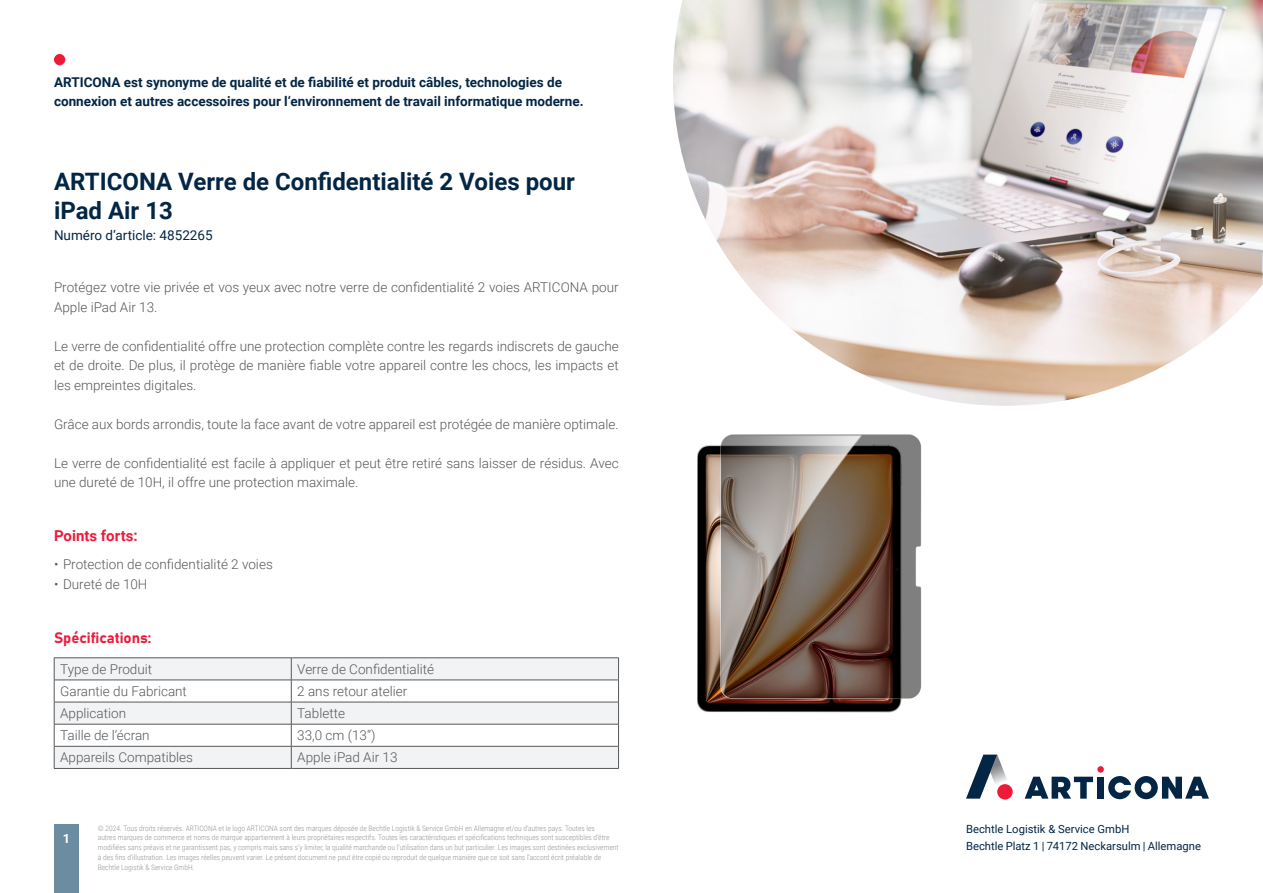
<style>
.page{position:relative;width:1263px;height:893px;background:#fff}
.page>*{position:absolute;margin:0;border:0;box-sizing:border-box;transform-origin:0 0}
.t1{font:700 24px/28.5px "Roboto";color:#042645}
.t2{font:15px "Bahnschrift";color:#ed1a3a}
.t3{font:700 15px "Roboto";color:#ed1a3a}
.t4{font:300 13.5px/19.5px "Roboto";color:#57585a}
.t5{font:700 13.5px/19.5px "Roboto";color:#042645}
.t6{font:13.5px "Roboto";color:#042645}
.t7{font:700 12.75px "Roboto";color:#fff}
.t8{font:11.25px/16.5px "Roboto";color:#042645}
.t9{font:300 7.5px/9.8px "Roboto Condensed";color:#939598}
</style>
<div class="page">
<div style="left:54px;top:54px;width:11px;height:11px;background:#ed1a3a;border-radius:50%"></div>
<div style="left:1097px;top:766px;width:7px;height:7px;background:#ed1a3a;border-radius:50%"></div>
<svg style="left:1025px;top:777px;width:68px;height:22px"></svg>
<div style="left:1097px;top:777px;width:7px;height:22px;background:#042645"></div>
<svg style="left:1108px;top:776px;width:101px;height:23px"></svg>
<svg style="left:966px;top:755px;width:47px;height:44px"></svg>
<div style="left:997px;top:784px;width:16px;height:15px;background:#ed1a3a;border-radius:50%"></div>
<img style="left:673px;top:0;width:590px;height:406px">
<div style="left:54px;top:825px;width:25px;height:68px;background:#6b8ca1"></div>
<hr style="left:54px;top:657px;width:237px;height:1px;background:#57585a">
<hr style="left:291px;top:657px;width:328px;height:1px;background:#57585a">
<svg style="left:54px;top:658px;width:565px;height:110px"></svg>
<hr style="left:54px;top:768px;width:237px;height:1px;background:#57585a">
<hr style="left:291px;top:768px;width:328px;height:1px;background:#57585a">
<img style="left:697px;top:435px;width:224px;height:277px">
<p class="t5" style="left:54px;top:72px;width:531px">ARTICONA est synonyme de qualité et de fiabilité et produit câbles, technologies de connexion et autres accessoires pour l‘environnement de travail informatique moderne.</p>
<h1 class="t1" style="left:54px;top:167px;width:522px">ARTICONA Verre de Confidentialité 2 Voies pour iPad Air 13</h1>
<p class="t6" style="left:54px;top:225px;width:160px">Numéro d‘article: 4852265</p>
<p class="t4" style="left:54px;top:277px;width:566px">Protégez votre vie privée et vos yeux avec notre verre de confidentialité 2 voies ARTICONA pour<br>Apple iPad Air 13.</p>
<p class="t4" style="left:54px;top:336px;width:566px;text-align:justify">Le verre de confidentialité offre une protection complète contre les regards indiscrets de gauche et de droite. De plus, il protège de manière fiable votre appareil contre les chocs, les impacts et les empreintes digitales.</p>
<p class="t4" style="left:54px;top:414px;width:566px">Grâce aux bords arrondis, toute la face avant de votre appareil est protégée de manière optimale.</p>
<p class="t4" style="left:54px;top:453px;width:566px">Le verre de confidentialité est facile à appliquer et peut être retiré sans laisser de résidus. Avec une dureté de 10H, il offre une protection maximale.</p>
<p class="t3" style="left:54px;top:525px;width:85px">Points forts:</p>
<p class="t4" style="left:54px;top:554px;width:220px">• Protection de confidentialité 2 voies</p>
<p class="t4" style="left:54px;top:574px;width:95px">• Dureté de 10H</p>
<p class="t2" style="left:54px;top:626px;width:99px">Spécifications:</p>
<p class="t4" style="left:60px;top:659px;width:94px">Type de Produit</p>
<p class="t4" style="left:297px;top:659px;width:138px">Verre de Confidentialité</p>
<p class="t4" style="left:60px;top:681px;width:128px">Garantie du Fabricant</p>
<p class="t4" style="left:297px;top:681px;width:112px">2 ans retour atelier</p>
<p class="t4" style="left:60px;top:703px;width:67px">Application</p>
<p class="t4" style="left:297px;top:703px;width:49px">Tablette</p>
<p class="t4" style="left:60px;top:725px;width:91px">Taille de l’écran</p>
<p class="t4" style="left:297px;top:725px;width:80px">33,0 cm (13“)</p>
<p class="t4" style="left:60px;top:747px;width:134px">Appareils Compatibles</p>
<p class="t4" style="left:297px;top:747px;width:102px">Apple iPad Air 13</p>
<p class="t7" style="left:63px;top:829px;width:9px">1</p>
<p class="t9" style="left:98px;top:823px;width:522px">© 2024. Tous droits réservés. ARTICONA et le logo ARTICONA sont des marques déposée de Bechtle Logistik &amp; Service GmbH en Allemagne et/ou d’autres pays. Toutes les<br>autres marques de commerce et noms de marque appartiennent à leurs propriétaires respectifs. Toutes les caractéristiques et spécifications techniques sont susceptibles d‘être modifiées sans préavis et ne garantissent pas, y compris mais sans s‘y limiter, la qualité marchande ou l‘utilisation dans un but particulier. Les images sont destinées exclusivement à des fins d‘illustration. Les images réelles peuvent varier. Le présent document ne peut être copié ou reproduit de quelque manière que ce soit sans l‘accord écrit préalable de Bechtle Logistik &amp; Service GmbH.</p>
<p class="t8" style="left:966px;top:821px;width:236px">Bechtle Logistik &amp; Service GmbH<br>Bechtle Platz 1 | 74172 Neckarsulm | Allemagne</p>
</div>
